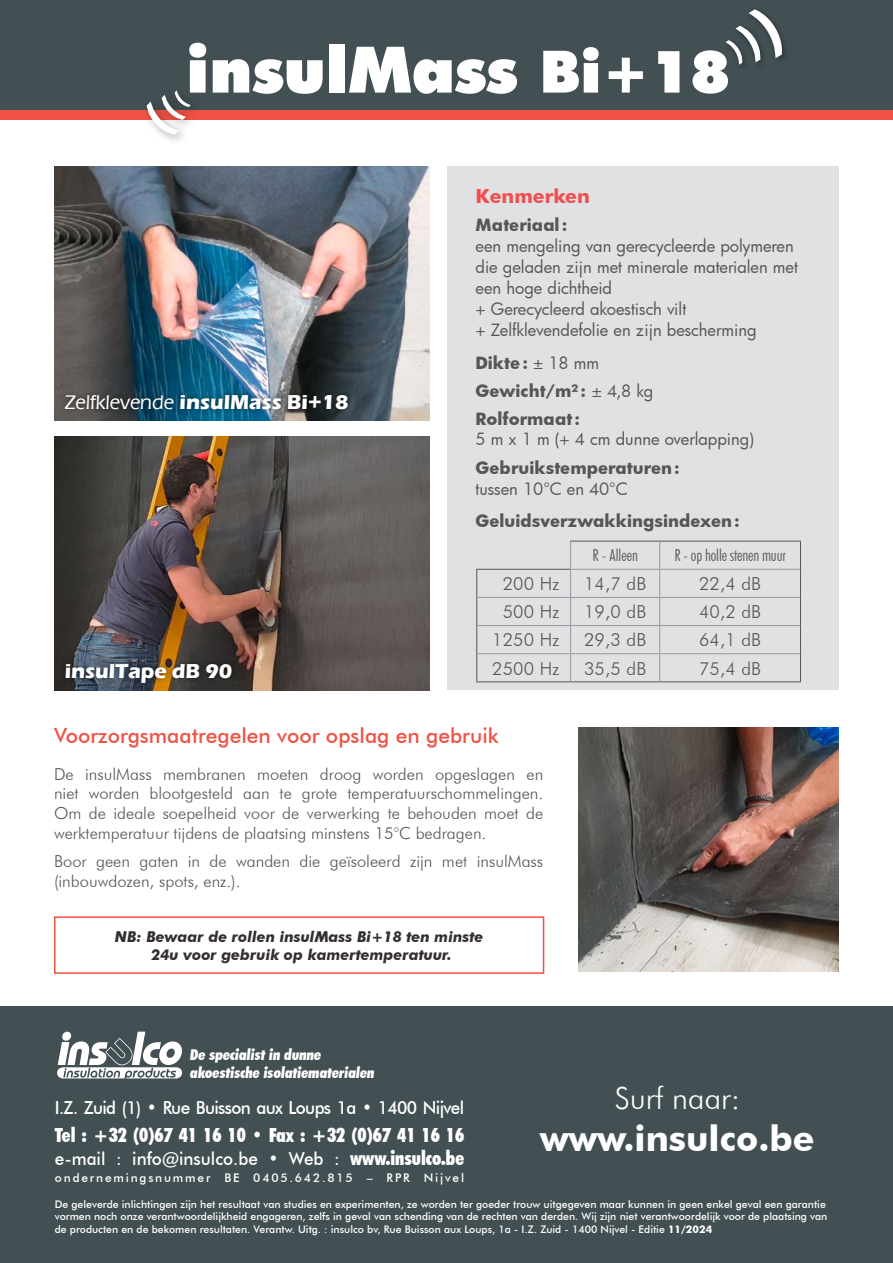
<style>
.page{position:relative;width:893px;height:1263px;background:#fff}
.page>*{position:absolute;margin:0;border:0;box-sizing:border-box;transform-origin:0 0}
.t1{font:900 64.2px "Futura BT";color:#fff}
.t2{font:700 35.55px "Futura BT";color:#fff}
.t3{font:300 30.45px "Futura BT";color:#fff}
.t4{font:500 21px "Futura BT";color:#f05345}
.t5{font:700 20.7px "Eras ITC";color:#fff}
.t6{font:900 condensed 19.5px "Futura BT";color:#fff;scale:.95 1}
.t7{font:700 19.5px "Futura BT";color:#f04e51}
.t8{font:300 18px "Futura BT";letter-spacing:.01em;color:#565659}
.t9{font:500 18px "Futura BT";letter-spacing:-.04em;color:#fff;scale:.95 1}
.t10{font:500 18px "Futura BT";color:#fff;scale:.95 1}
.t11{font:300 16.5px/19.8px "Futura BT";color:#565659;text-align:justify}
.t12{font:16.5px/21px "Futura";letter-spacing:-.005em;color:#565659}
.t13{font:700 16.5px/28.3px "Futura";color:#565659}
.t14{font:300 condensed 16.5px "Futura BT";letter-spacing:-.01em;color:#565659}
.t15{font:italic 700 15px/18px "Futura BT";color:#342f2e;text-align:center}
.t16{font:900 condensed 15px/18px "Futura BT";color:#fff}
.t17{font:500 12px "Futura BT";letter-spacing:.15em;color:#fff}
.t18{font:500 10.5px/12.6px "Futura BT";color:#fff}
.s1{font-size:58.5px}
.s2{font-family:"Eras IT Cby BT";font-weight:500}
.s3{font-weight:400}
.s4{font-weight:900;font-stretch:condensed;font-size:19.5px}
.s5{font-weight:700}
</style>
<div class="page">
<div style="left:0;top:1006px;width:893px;height:257px;background:#424f53"></div>
<div style="left:0;top:0;width:893px;height:120px;background:#f05345"></div>
<div style="left:0;top:0;width:893px;height:109px;background:#424f53"></div>
<img style="left:54px;top:437px;width:375px;height:253px">
<img style="left:54px;top:167px;width:375px;height:253px">
<div style="left:60px;top:658px;width:178px;height:30px;background:#000;opacity:.55"></div>
<div style="left:59px;top:389px;width:294px;height:25px;background:#000;opacity:.55"></div>
<img style="left:578px;top:727px;width:261px;height:245px">
<div style="left:448px;top:167px;width:391px;height:523px;background:#e0e1e2"></div>
<svg style="left:725px;top:9px;width:59px;height:56px"></svg>
<div style="left:141px;top:85px;width:61px;height:61px;background:#000;opacity:.35"></div>
<svg style="left:147px;top:90px;width:44px;height:45px"></svg>
<hr style="left:570px;top:541px;width:90px;height:1px;background:#565659">
<hr style="left:660px;top:541px;width:141px;height:1px;background:#565659">
<hr style="left:476px;top:569px;width:94px;height:1px;background:#565659">
<svg style="left:476px;top:570px;width:1px;height:111px"></svg>
<svg style="left:800px;top:542px;width:1px;height:139px"></svg>
<hr style="left:476px;top:681px;width:95px;height:1px;background:#565659">
<hr style="left:571px;top:681px;width:89px;height:1px;background:#565659">
<hr style="left:660px;top:681px;width:141px;height:1px;background:#565659">
<hr style="left:570px;top:569px;width:90px;height:1px;background:#96989b">
<hr style="left:660px;top:569px;width:140px;height:1px;background:#96989b">
<hr style="left:477px;top:597px;width:94px;height:1px;background:#96989b">
<hr style="left:571px;top:597px;width:89px;height:1px;background:#96989b">
<hr style="left:660px;top:597px;width:140px;height:1px;background:#96989b">
<hr style="left:477px;top:625px;width:94px;height:1px;background:#96989b">
<hr style="left:571px;top:625px;width:89px;height:1px;background:#96989b">
<hr style="left:660px;top:625px;width:140px;height:1px;background:#96989b">
<hr style="left:477px;top:653px;width:94px;height:1px;background:#96989b">
<hr style="left:571px;top:653px;width:89px;height:1px;background:#96989b">
<svg style="left:570px;top:542px;width:1px;height:139px"></svg>
<hr style="left:660px;top:653px;width:140px;height:1px;background:#96989b">
<svg style="left:659px;top:542px;width:1px;height:139px"></svg>
<div style="left:54px;top:916px;width:490px;height:58px;border:2px solid #f05345"></div>
<svg style="left:57px;top:1031px;width:125px;height:47px"></svg>
<h1 class="t1" style="left:186px;top:31px;width:546px">insulMass <span class="s1">Bi+18</span></h1>
<h3 class="t5" style="left:65px;top:390px;width:285px"><span class="s2">Zelfklevende</span> insulMass Bi+18</h3>
<h3 class="t5" style="left:65px;top:659px;width:169px">insulTape dB 90</h3>
<h3 class="t7" style="left:476px;top:184px;width:116px">Kenmerken</h3>
<h3 class="t13" style="left:476px;top:210px;width:93px">Materiaal:</h3>
<h3 class="t12" style="left:476px;top:235px;width:324px">een mengeling van gerecycleerde polymeren die geladen zijn met minerale materialen met een hoge dichtheid<br>+ Gerecycleerd akoestisch vilt<br>+ Zelfklevendefolie en zijn bescherming</h3>
<h3 class="t13" style="left:476px;top:348px;width:179px">Dikte: <span class="s3">± 18 mm<br></span>Gewicht/m² : <span class="s3">± 4,8 kg<br></span>Rolformaat:</h3>
<h3 class="t12" style="left:476px;top:428px;width:280px">5 m x 1 m (+ 4 cm dunne overlapping)</h3>
<h3 class="t13" style="left:476px;top:453px;width:206px">Gebruikstemperaturen:</h3>
<h3 class="t12" style="left:476px;top:478px;width:154px">tussen 10°C en 40°C</h3>
<h3 class="t13" style="left:476px;top:506px;width:266px">Geluidsverzwakkingsindexen:</h3>
<h3 class="t14" style="left:592px;top:546px;width:47px">R - Alleen</h3>
<h3 class="t14" style="left:674px;top:546px;width:113px">R - op holle stenen muur</h3>
<h3 class="t8" style="left:503px;top:573px;width:58px">200 Hz</h3>
<h3 class="t8" style="left:584px;top:573px;width:64px">14,7 dB</h3>
<h3 class="t8" style="left:699px;top:573px;width:64px">22,4 dB</h3>
<h3 class="t8" style="left:503px;top:601px;width:58px">500 Hz</h3>
<h3 class="t8" style="left:584px;top:601px;width:64px">19,0 dB</h3>
<h3 class="t8" style="left:699px;top:601px;width:64px">40,2 dB</h3>
<h3 class="t8" style="left:492px;top:629px;width:69px">1250 Hz</h3>
<h3 class="t8" style="left:584px;top:629px;width:64px">29,3 dB</h3>
<h3 class="t8" style="left:699px;top:629px;width:64px">64,1 dB</h3>
<h3 class="t8" style="left:492px;top:657px;width:69px">2500 Hz</h3>
<h3 class="t8" style="left:584px;top:657px;width:64px">35,5 dB</h3>
<h3 class="t8" style="left:699px;top:657px;width:64px">75,4 dB</h3>
<h3 class="t4" style="left:54px;top:723px;width:446px">Voorzorgsmaatregelen voor opslag en gebruik</h3>
<p class="t11" style="left:54px;top:764px;width:491px">De insulMass membranen moeten droog worden opgeslagen en niet worden blootgesteld aan te grote temperatuurschommelingen.<br>Om de ideale soepelheid voor de verwerking te behouden moet de werktemperatuur tijdens de plaatsing minstens 15°C bedragen.</p>
<h3 class="t11" style="left:54px;top:851px;width:491px">Boor geen gaten in de wanden die geïsoleerd zijn met insulMass (inbouwdozen, spots, enz.).</h3>
<h3 class="t15" style="left:115px;top:927px;width:370px">NB: Bewaar de rollen insulMass Bi+18 ten minste<br>24u voor gebruik op kamertemperatuur.</h3>
<h3 class="t16" style="left:190px;top:1046px;width:188px">De specialist in dunne akoestische isolatiematerialen</h3>
<h3 class="t9" style="left:55px;top:1096px;width:432px">I.Z. Zuid (1) • Rue Buisson aux Loups 1a • 1400 Nijvel</h3>
<h3 class="t6" style="left:55px;top:1123px;width:432px">Tel : +32 (0)67 41 16 10 • Fax : +32 (0)67 41 16 16</h3>
<h3 class="t10" style="left:55px;top:1147px;width:432px">e-mail : info@insulco.be • Web : <span class="s4">www.insulco.be</span></h3>
<p class="t17" style="left:55px;top:1170px;width:411px">ondernemingsnummer BE 0405.642.815 – RPR Nijvel</p>
<h3 class="t3" style="left:615px;top:1079px;width:127px">Surf naar:</h3>
<h2 class="t2" style="left:540px;top:1117px;width:276px">www.insulco.be</h2>
<p class="t18" style="left:55px;top:1197px;width:774px">De geleverde inlichtingen zijn het resultaat van studies en experimenten, ze worden ter goeder trouw uitgegeven maar kunnen in geen enkel geval een garantie vormen noch onze verantwoordelijkheid engageren, zelfs in geval van schending van de rechten van derden. Wij zijn niet verantwoordelijk voor de plaatsing van de producten en de bekomen resultaten. Verantw. Uitg. : insulco bv, Rue Buisson aux Loups, 1a - I.Z. Zuid - 1400 Nijvel - Editie <span class="s5">11/2024</span></p>
</div>
